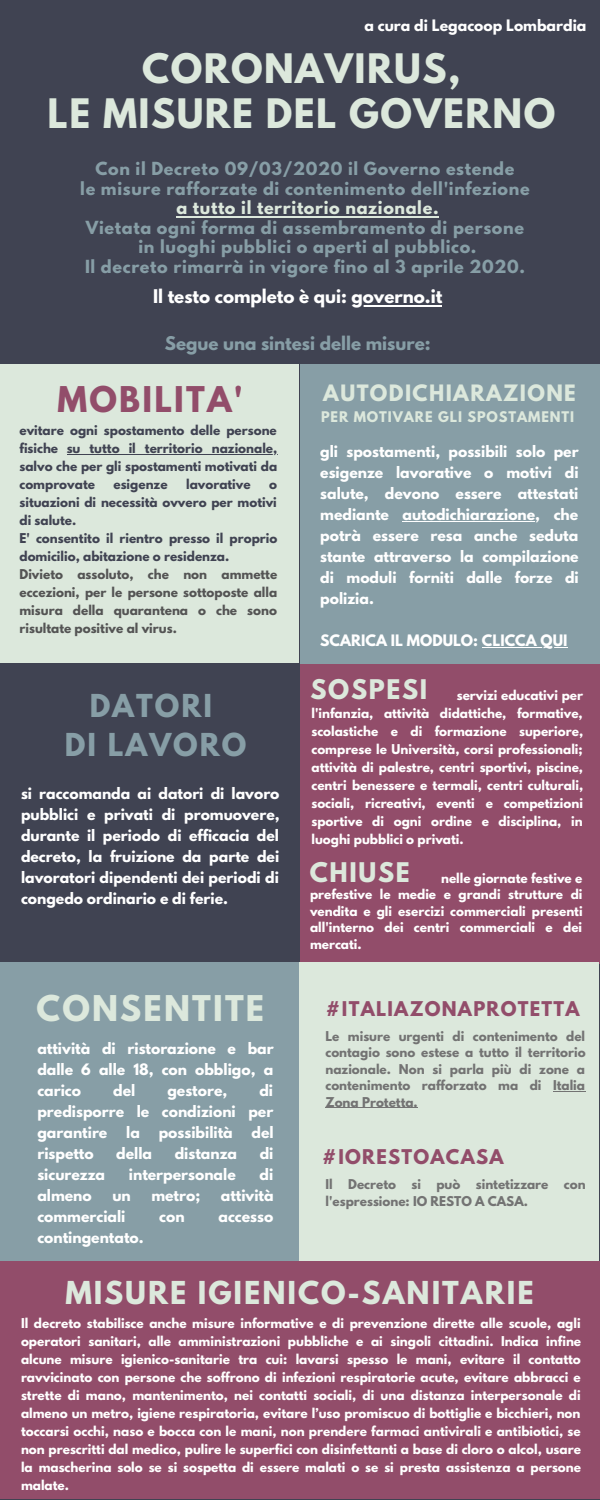
<style>
.page{position:relative;width:600px;height:1500px;background:#404352}
.page>*{position:absolute;margin:0;border:0;box-sizing:border-box;transform-origin:0 0}
.t1{font:700 36px/45px "League Spartan";letter-spacing:.04em;color:#dce8dc;text-align:center}
.t2{font:700 31.4px "League Spartan";letter-spacing:.07em;color:#dce8dc}
.t3{font:700 31.4px "League Spartan";letter-spacing:.07em;color:#924d6a}
.t4{font:700 28px "League Spartan";letter-spacing:.07em;color:#dce8dc}
.t5{font:700 28px/39px "League Spartan";letter-spacing:.07em;color:#879ea6;text-align:center}
.t6{font:700 24px "League Spartan";letter-spacing:.07em;color:#dce8dc}
.t7{font:700 20px "League Spartan";letter-spacing:.07em;color:#dce8dc}
.t8{font:700 18px "League Spartan";letter-spacing:.07em;color:#924d6a}
.t9{font:700 16.7px "League Spartan";color:#fff}
.t10{font:700 16.7px "League Spartan";color:#879ea6}
.t11{font:700 16px/19.5px "League Spartan";letter-spacing:.04em;color:#879ea6;text-align:center}
.t12{font:700 16px "League Spartan";letter-spacing:.04em;color:#dce8dc}
.t13{font:700 14px/21px "League Spartan";color:#fff;text-align:justify}
.t14{font:700 13px "League Spartan";letter-spacing:.07em;color:#dce8dc}
.t15{font:700 12px/18px "League Spartan";color:#fff;text-align:justify}
.t16{font:700 12px/18px "League Spartan";color:#404352;text-align:justify}
.t17{font:700 12px/16.5px "League Spartan";color:#737373;text-align:justify}
.t18{font:700 12px/18px "League Spartan";color:#545454;text-align:justify}
</style>
<div class="page">
<div style="left:300px;top:364px;width:300px;height:300px;background:#879ea6"></div>
<div style="left:0;top:364px;width:299px;height:300px;background:#dce8dc"></div>
<hr style="left:352px;top:305px;width:90px;height:1px;background:#fff">
<div style="left:0;top:663px;width:300px;height:300px;background:#404352"></div>
<hr style="left:67px;top:454px;width:210px;height:1px;background:#404352">
<div style="left:300px;top:664px;width:300px;height:300px;background:#924d6a"></div>
<div style="left:0;top:962px;width:300px;height:300px;background:#879ea6"></div>
<div style="left:299px;top:962px;width:300px;height:300px;background:#dce8dc"></div>
<div style="left:0;top:1262px;width:600px;height:237px;background:#924d6a"></div>
<hr style="left:403px;top:521px;width:132px;height:1px;background:#fff">
<hr style="left:482px;top:647px;width:85px;height:1px;background:#fff">
<hr style="left:176px;top:216px;width:263px;height:1px;background:#dce8dc">
<hr style="left:553px;top:1091px;width:32px;height:1px;background:#737373">
<hr style="left:326px;top:1108px;width:92px;height:1px;background:#737373">
<p class="t13" style="left:365px;top:17px;width:223px">a cura di Legacoop Lombardia</p>
<h1 class="t1" style="left:48px;top:51px;width:509px">CORONAVIRUS,<br>LE MISURE DEL GOVERNO</h1>
<h3 class="t11" style="left:80px;top:161px;width:451px">Con il Decreto 09/03/2020 il Governo estende<br>le misure rafforzate di contenimento dell'infezione</h3>
<h3 class="t12" style="left:176px;top:200px;width:264px">a tutto il territorio nazionale.</h3>
<h3 class="t11" style="left:85px;top:220px;width:441px">Vietata ogni forma di assembramento di persone in luoghi pubblici o aperti al pubblico.<br>Il decreto rimarrà in vigore fino al 3 aprile 2020.</h3>
<h3 class="t9" style="left:153px;top:288px;width:291px">Il testo completo è qui: governo.it</h3>
<h3 class="t10" style="left:165px;top:335px;width:267px">Segue una sintesi delle misure:</h3>
<h2 class="t3" style="left:58px;top:383px;width:187px">MOBILITA'</h2>
<h3 class="t7" style="left:323px;top:383px;width:254px">AUTODICHIARAZIONE</h3>
<p class="t14" style="left:321px;top:410px;width:255px">PER MOTIVARE GLI SPOSTAMENTI</p>
<p class="t16" style="left:20px;top:423px;width:259px">evitare ogni spostamento delle persone fisiche su tutto il territorio nazionale, salvo che per gli spostamenti motivati da comprovate</p>
<p class="t16" style="left:114px;top:477px;width:56px">esigenze</p>
<p class="t16" style="left:186px;top:477px;width:66px">lavorative</p>
<p class="t16" style="left:20px;top:477px;width:259px;text-align:left;text-indent:250px">o situazioni di necessità ovvero per motivi di salute.<br>E' consentito il rientro presso il proprio domicilio, abitazione o residenza.</p>
<p class="t18" style="left:20px;top:567px;width:259px">Divieto assoluto, che non ammette eccezioni, per le persone sottoposte alla misura della quarantena o che sono risultate positive al virus.</p>
<h3 class="t5" style="left:65px;top:690px;width:183px">DATORI<br>DI LAVORO</h3>
<p class="t13" style="left:21px;top:785px;width:260px">si raccomanda ai datori di lavoro pubblici e privati di promuovere, durante il periodo di efficacia del decreto, la fruizione da parte dei lavoratori dipendenti dei periodi di congedo ordinario e di ferie.</p>
<p class="t13" style="left:320px;top:443px;width:260px">gli spostamenti, possibili solo per esigenze lavorative o motivi di salute, devono essere attestati mediante autodichiarazione, che potrà essere resa anche seduta stante attraverso la compilazione di moduli forniti dalle forze di polizia.</p>
<p class="t13" style="left:320px;top:632px;width:249px">SCARICA IL MODULO: CLICCA QUI</p>
<h3 class="t6" style="left:310px;top:677px;width:118px">SOSPESI</h3>
<p class="t15" style="left:311px;top:688px;width:273px;text-indent:145px">servizi educativi per l'infanzia, attività didattiche, formative, scolastiche e di formazione superiore, comprese le Università, corsi professionali; attività di palestre, centri sportivi, piscine, centri benessere e termali, centri culturali, sociali, ricreativi, eventi e competizioni sportive di ogni ordine e disciplina, in luoghi pubblici o privati.</p>
<h3 class="t6" style="left:310px;top:861px;width:102px">CHIUSE</h3>
<p class="t15" style="left:310px;top:871px;width:274px;line-height:16.5px;text-indent:131px">nelle giornate festive e prefestive le medie e grandi strutture di vendita e gli esercizi commerciali presenti all'interno dei centri commerciali e dei mercati.</p>
<h2 class="t2" style="left:37px;top:992px;width:229px">CONSENTITE</h2>
<h3 class="t8" style="left:326px;top:1000px;width:255px">#ITALIAZONAPROTETTA</h3>
<p class="t13" style="left:37px;top:1040px;width:238px">attività di ristorazione e bar dalle 6 alle 18, con obbligo, a carico</p>
<p class="t17" style="left:326px;top:1029px;width:262px">Le misure urgenti di contenimento del contagio sono estese a tutto il territorio nazionale. Non si parla più di zone a contenimento rafforzato ma di Italia Zona Protetta.</p>
<p class="t13" style="left:37px;top:1082px;width:238px;text-indent:222px">di predisporre le condizioni per garantire</p>
<p class="t13" style="left:113px;top:1082px;width:24px">del</p>
<p class="t13" style="left:167px;top:1082px;width:61px">gestore,</p>
<p class="t13" style="left:126px;top:1124px;width:15px">la</p>
<p class="t13" style="left:159px;top:1124px;width:76px">possibilità</p>
<p class="t13" style="left:252px;top:1124px;width:24px">del</p>
<p class="t13" style="left:37px;top:1145px;width:58px">rispetto</p>
<p class="t13" style="left:116px;top:1145px;width:37px">della</p>
<p class="t13" style="left:175px;top:1145px;width:64px">distanza</p>
<p class="t13" style="left:260px;top:1145px;width:15px">di</p>
<p class="t13" style="left:37px;top:1166px;width:69px">sicurezza</p>
<p class="t13" style="left:129px;top:1166px;width:108px">interpersonale</p>
<p class="t13" style="left:259px;top:1166px;width:15px">di</p>
<p class="t13" style="left:37px;top:1187px;width:56px">almeno</p>
<p class="t13" style="left:112px;top:1187px;width:20px">un</p>
<p class="t13" style="left:151px;top:1187px;width:50px">metro;</p>
<p class="t13" style="left:221px;top:1187px;width:54px">attività</p>
<p class="t13" style="left:37px;top:1208px;width:90px">commerciali</p>
<p class="t13" style="left:159px;top:1208px;width:27px">con</p>
<p class="t13" style="left:219px;top:1208px;width:56px">accesso</p>
<p class="t13" style="left:37px;top:1229px;width:108px">contingentato.</p>
<h3 class="t4" style="left:65px;top:1279px;width:470px">MISURE IGIENICO-SANITARIE</h3>
<h3 class="t8" style="left:322px;top:1148px;width:183px">#IORESTOACASA</h3>
<p class="t17" style="left:326px;top:1178px;width:9px">Il</p>
<p class="t17" style="left:348px;top:1178px;width:49px">Decreto</p>
<p class="t17" style="left:411px;top:1178px;width:11px">si</p>
<p class="t17" style="left:436px;top:1178px;width:26px">può</p>
<p class="t17" style="left:476px;top:1178px;width:74px">sintetizzare</p>
<p class="t17" style="left:564px;top:1178px;width:23px">con</p>
<p class="t17" style="left:326px;top:1194px;width:204px">l'espressione: IO RESTO A CASA.</p>
<p class="t15" style="left:21px;top:1315px;width:562px">Il decreto stabilisce anche misure informative e di prevenzione dirette alle scuole, agli operatori sanitari, alle amministrazioni pubbliche e ai singoli cittadini. Indica infine alcune misure igienico-sanitarie tra cui: lavarsi spesso le mani, evitare il contatto ravvicinato con persone che soffrono di infezioni respiratorie acute, evitare abbracci e strette di mano, mantenimento, nei contatti sociali, di una distanza interpersonale di almeno un metro, igiene respiratoria, evitare l’uso promiscuo di bottiglie e bicchieri, non toccarsi occhi, naso e bocca con le mani, non prendere farmaci antivirali e antibiotici, se non prescritti dal medico, pulire le superfici con disinfettanti a base di cloro o alcol, usare la mascherina solo se si sospetta di essere malati o se si presta assistenza a persone malate.</p>
</div>
